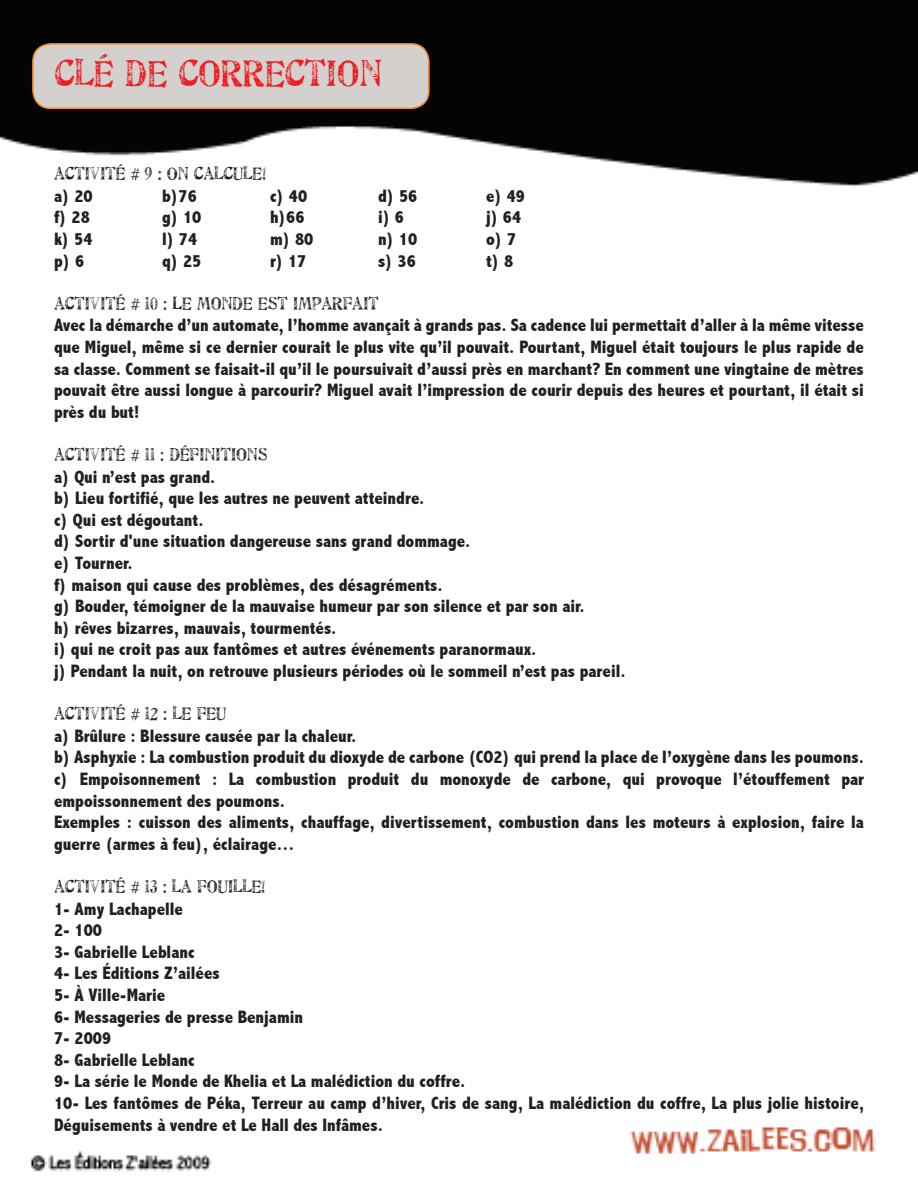
<style>
.page{position:relative;width:918px;height:1188px;background:#fff}
.page>*{position:absolute;margin:0;border:0;box-sizing:border-box;transform-origin:0 0}
.t1{font:500 37.5px "Artistamp";color:#ee1e23}
.t2{font:800 condensed 18px/21.6px "Abadi";color:#231f20}
.t3{font:500 18px "Artistamp";color:#231f20}
</style>
<div class="page">
<img style="left:0;top:0;width:918px;height:1172px">
<div style="left:33px;top:44px;width:396px;height:64px;background:#d4d0cd;border-radius:18px"></div>
<div style="left:32px;top:43px;width:398px;height:66px;border:2px solid #f58822;border-radius:18px"></div>
<h1 class="t1" style="left:55px;top:53px;width:329px">CLÉ DE CORRECTION</h1>
<p class="t3" style="left:54px;top:164px;width:214px">ACTIVITÉ # 9 : ON CALCULE!</p>
<p class="t2" style="left:54px;top:185px;width:40px">a) 20</p>
<p class="t2" style="left:162px;top:185px;width:36px">b)76</p>
<p class="t2" style="left:270px;top:185px;width:39px">c) 40</p>
<p class="t2" style="left:378px;top:185px;width:41px">d) 56</p>
<p class="t2" style="left:486px;top:185px;width:41px">e) 49</p>
<p class="t2" style="left:54px;top:207px;width:37px">f) 28</p>
<p class="t2" style="left:162px;top:207px;width:41px">g) 10</p>
<p class="t2" style="left:270px;top:207px;width:36px">h)66</p>
<p class="t2" style="left:378px;top:207px;width:28px">i) 6</p>
<p class="t2" style="left:486px;top:207px;width:37px">j) 64</p>
<p class="t2" style="left:54px;top:228px;width:40px">k) 54</p>
<p class="t2" style="left:162px;top:228px;width:37px">l) 74</p>
<p class="t2" style="left:270px;top:228px;width:45px">m) 80</p>
<p class="t2" style="left:378px;top:228px;width:41px">n) 10</p>
<p class="t2" style="left:486px;top:228px;width:32px">o) 7</p>
<p class="t2" style="left:54px;top:250px;width:32px">p) 6</p>
<p class="t2" style="left:162px;top:250px;width:41px">q) 25</p>
<p class="t2" style="left:270px;top:250px;width:38px">r) 17</p>
<p class="t2" style="left:378px;top:250px;width:39px">s) 36</p>
<p class="t2" style="left:486px;top:250px;width:29px">t) 8</p>
<p class="t3" style="left:54px;top:294px;width:326px">ACTIVITÉ # 10 : LE MONDE EST IMPARFAIT</p>
<p class="t2" style="left:54px;top:315px;width:812px;text-align:justify">Avec la démarche d’un automate, l’homme avançait à grands pas. Sa cadence lui permettait d’aller à la même vitesse que Miguel, même si ce dernier courait le plus vite qu’il pouvait. Pourtant, Miguel était toujours le plus rapide de sa classe. Comment se faisait-il qu’il le poursuivait d’aussi près en marchant? En comment une vingtaine de mètres pouvait être aussi longue à parcourir? Miguel avait l’impression de courir depuis des heures et pourtant, il était si près du but!</p>
<p class="t3" style="left:54px;top:445px;width:215px">ACTIVITÉ # 11 : DÉFINITIONS</p>
<p class="t2" style="left:54px;top:466px;width:573px">a) Qui n’est pas grand.<br>b) Lieu fortifié, que les autres ne peuvent atteindre.<br>c) Qui est dégoutant.<br>d) Sortir d'une situation dangereuse sans grand dommage.<br>e) Tourner.<br>f) maison qui cause des problèmes, des désagréments.<br>g) Bouder, témoigner de la mauvaise humeur par son silence et par son air.<br>h) rêves bizarres, mauvais, tourmentés.<br>i) qui ne croit pas aux fantômes et autres événements paranormaux.<br>j) Pendant la nuit, on retrouve plusieurs périodes où le sommeil n’est pas pareil.</p>
<p class="t3" style="left:54px;top:704px;width:174px">ACTIVITÉ # 12 : LE FEU</p>
<p class="t2" style="left:54px;top:725px;width:812px">a) Brûlure : Blessure causée par la chaleur.<br>b) Asphyxie : La combustion produit du dioxyde de carbone (CO2) qui prend la place de l’oxygène dans les poumons. c) Empoisonnement : La combustion produit du monoxyde de carbone, qui provoque l’étouffement par empoissonnement des poumons.<br>Exemples : cuisson des aliments, chauffage, divertissement, combustion dans les moteurs à explosion, faire la guerre (armes à feu), éclairage…</p>
<p class="t3" style="left:54px;top:877px;width:213px">ACTIVITÉ # 13 : LA FOUILLE!</p>
<p class="t2" style="left:54px;top:898px;width:811px">1- Amy Lachapelle<br>2- 100<br>3- Gabrielle Leblanc<br>4- Les Éditions Z’ailées<br>5- À Ville-Marie<br>6- Messageries de presse Benjamin<br>7- 2009<br>8- Gabrielle Leblanc<br>9- La série le Monde de Khelia et La malédiction du coffre.<br>10- Les fantômes de Péka, Terreur au camp d’hiver, Cris de sang, La malédiction du coffre, La plus jolie histoire,<br>Déguisements à vendre et Le Hall des Infâmes.</p>
</div>
